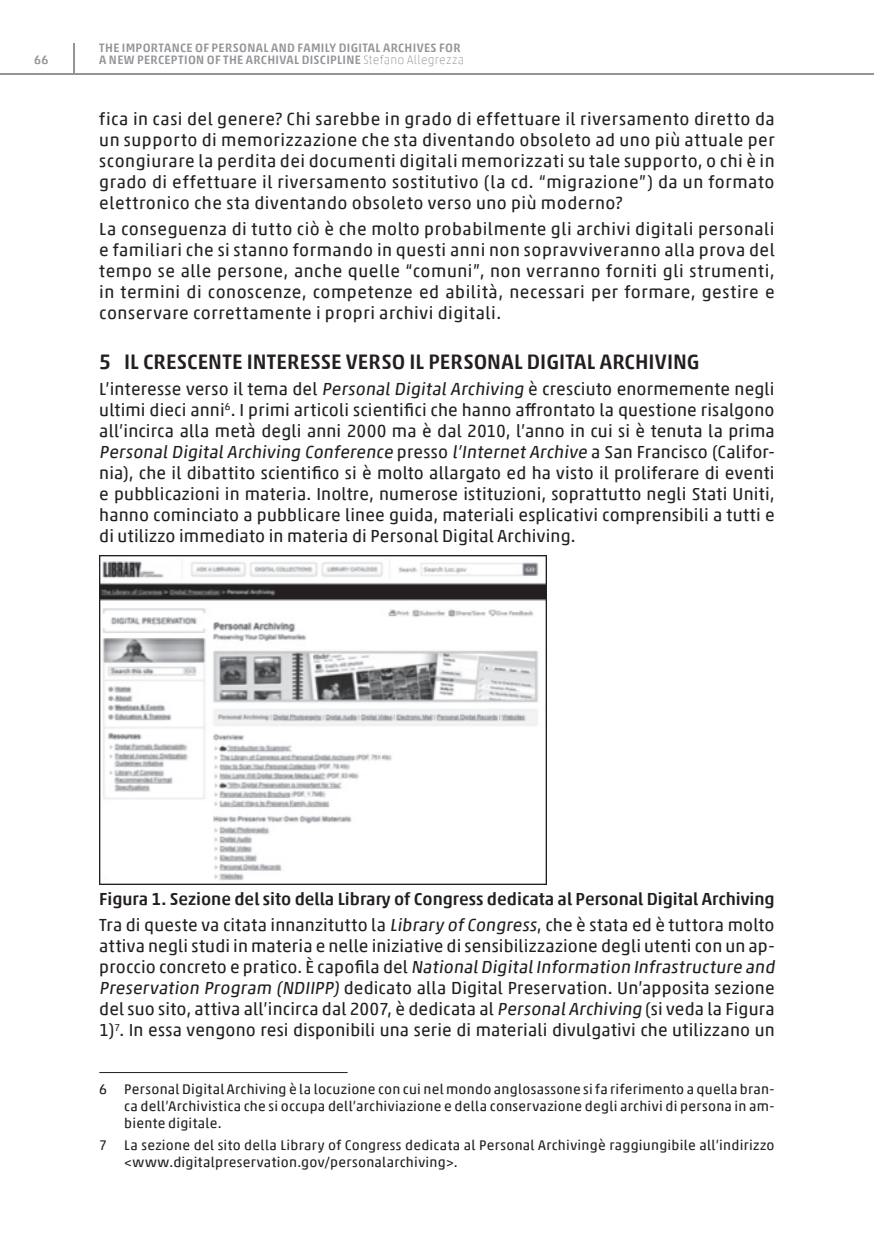
<style>
.page{position:relative;width:874px;height:1241px;background:#fff}
.page>*{position:absolute;margin:0;border:0;box-sizing:border-box;transform-origin:0 0}
.Vmesni_naslov_1{font:500 21px "Akko Std";letter-spacing:.005em;color:#231f20}
.Tekst_IT{font:17.5px/21px "Akko Pro";letter-spacing:.015em;color:#231f20;text-align:justify}
.Tekst_IT-2{font:500 17.5px "Akko Std";color:#231f20}
.Footnote{font:14px/16.8px "Akko Pro";letter-spacing:.02em;color:#231f20;text-align:justify}
.t1{font:500 12.25px/12.2px "Akko Std";letter-spacing:.025em;color:#939598}
.s1{font-weight:100}
</style>
<div class="page">
<img style="left:99px;top:555px;width:447px;height:329px">
<hr style="left:99px;top:1071px;width:248px;height:1px;background:#231f20">
<hr style="left:0;top:74px;width:873px;height:1px;background:#939598">
<hr style="left:73px;top:43px;width:1px;height:32px;background:#939598">
<p class="t1" style="left:34px;top:53px;width:16px">66</p>
<p class="t1" style="left:99px;top:41px;width:366px">THE IMPORTANCE OF PERSONAL AND FAMILY DIGITAL ARCHIVES FOR<br>A NEW PERCEPTION OF THE ARCHIVAL DISCIPLINE <span class="s1">Stefano Allegrezza</span></p>
<p class="Tekst_IT" style="left:99px;top:108px;width:676px">fica in casi del genere? Chi sarebbe in grado di effettuare il riversamento diretto da un supporto di memorizzazione che sta diventando obsoleto ad uno più attuale per scongiurare la perdita dei documenti digitali memorizzati su tale supporto, o chi è in grado di effettuare il riversamento sostitutivo (la cd. “migrazione”) da un formato elettronico che sta diventando obsoleto verso uno più moderno?</p>
<p class="Tekst_IT" style="left:99px;top:218px;width:676px">La conseguenza di tutto ciò è che molto probabilmente gli archivi digitali personali e familiari che si stanno formando in questi anni non sopravviveranno alla prova del tempo se alle persone, anche quelle “comuni”, non verranno forniti gli strumenti, in termini di conoscenze, competenze ed abilità, necessari per formare, gestire e conservare correttamente i propri archivi digitali.</p>
<p class="Vmesni_naslov_1" style="left:99px;top:349px;width:601px">5 IL CRESCENTE INTERESSE VERSO IL PERSONAL DIGITAL ARCHIVING</p>
<p class="Tekst_IT" style="left:99px;top:378px;width:676px">L’interesse verso il tema del Personal Digital Archiving è cresciuto enormemente negli ultimi dieci anni<sup>6</sup>. I primi articoli scientifici che hanno affrontato la questione risalgono all’incirca alla metà degli anni 2000 ma è dal 2010, l’anno in cui si è tenuta la prima PersonalDigitalArchiving Conference p re s s o l’Internet Archive a S a n F ra n c i s c o (C a l i fo r&shy;nia), che il dibattito scientifico si è molto allargato ed ha visto il proliferare di eventi e pubblicazioni in materia. Inoltre, numerose istituzioni, soprattutto negli Stati Uniti, hanno cominciato a pubblicare linee guida, materiali esplicativi comprensibili a tutti e di utilizzo immediato in materia di Personal Digital Archiving.</p>
<p class="Tekst_IT-2" style="left:99px;top:888px;width:676px">Figura 1. Sezione del sito della Library of Congress dedicata al Personal Digital Archiving</p>
<p class="Tekst_IT" style="left:99px;top:914px;width:679px;text-align:left">Tra di queste va citata innanzitutto la Library of Congress, che è stata ed è tuttora molto attiva negli studi in materia e nelle iniziative di sensibilizzazione degli utenti con un ap&shy;proccio conc reto e pra t ico. È c apofila del NationalDigitalInformation Infrastructure and Preservation Program (NDIIPP) dedicato alla Digital Preservation. Un’apposita sezione del suo sito, attiva all’incirca dal 2007, è dedicata al PersonalArchiving (si veda la Figura 1)<sup>7</sup>. In essa vengono resi disponibili una serie di materiali divulgativi che utilizzano un</p>
<p class="Footnote" style="left:124px;top:1080px;width:651px;text-indent:-25px">6 Personal Digital Archiving è la locuzione con cui nel mondo anglosassone si fa riferimento a quella bran&shy;ca dell’Archivistica che si occupa dell’archiviazione e della conservazione degli archivi di persona in am&shy;biente digitale.</p>
<p class="Footnote" style="left:124px;top:1135px;width:651px;text-indent:-25px">7 La sezione del sito della Library of Congress dedicata al Personal Archivingè raggiungibile all’indirizzo &lt;www.digitalpreservation.gov/personalarchiving&gt;.</p>
</div>
